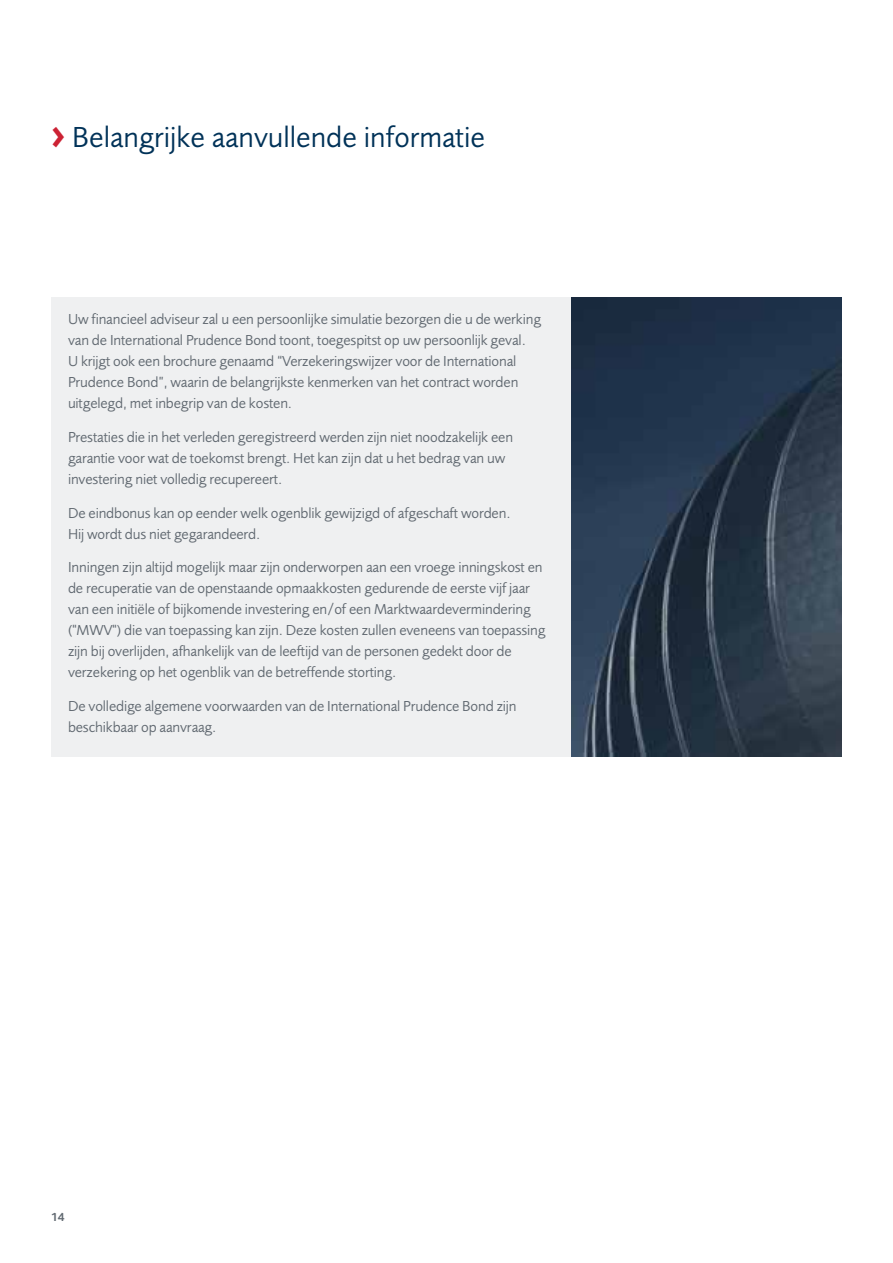
<style>
.page{position:relative;width:893px;height:1263px;background:#fff}
.page>*{position:absolute;margin:0;border:0;box-sizing:border-box;transform-origin:0 0}
.t1{font:30px "Pru Sans";color:#003258}
.t2{font:15px/21px "Pru Sans";letter-spacing:-.01em;color:#616971}
.t3{font:600 12px "Pru Sans";color:#616971}
.s1{font-family:"Meta";font-weight:700;font-size:33px;color:#cc2234}
</style>
<div class="page">
<div style="left:51px;top:298px;width:520px;height:459px;background:#eff0f1"></div>
<img style="left:571px;top:298px;width:271px;height:459px">
<h1 class="t1" style="left:51px;top:126px;width:435px"><span class="s1">&gt;</span> Belangrijke aanvullende informatie</h1>
<p class="t2" style="left:68px;top:310px;width:475px">Uw financieel adviseur zal u een persoonlijke simulatie bezorgen die u de werking van de International Prudence Bond toont, toegespitst op uw persoonlijk geval.<br>U krijgt ook een brochure genaamd “Verzekeringswijzer voor de International Prudence Bond”, waarin de belangrijkste kenmerken van het contract worden uitgelegd, met inbegrip van de kosten.</p>
<p class="t2" style="left:68px;top:428px;width:447px">Prestaties die in het verleden geregistreerd werden zijn niet noodzakelijk een garantie voor wat de toekomst brengt. Het kan zijn dat u het bedrag van uw investering niet volledig recupereert.</p>
<p class="t2" style="left:68px;top:504px;width:444px">De eindbonus kan op eender welk ogenblik gewijzigd of afgeschaft worden.<br>Hij wordt dus niet gegarandeerd.</p>
<p class="t2" style="left:68px;top:558px;width:479px">Inningen zijn altijd mogelijk maar zijn onderworpen aan een vroege inningskost en de recuperatie van de openstaande opmaakkosten gedurende de eerste vijf jaar van een initiële of bijkomende investering en/of een Marktwaardevermindering ("MWV") die van toepassing kan zijn. Deze kosten zullen eveneens van toepassing zijn bij overlijden, afhankelijk van de leeftijd van de personen gedekt door de verzekering op het ogenblik van de betreffende storting.</p>
<p class="t2" style="left:68px;top:697px;width:450px">De volledige algemene voorwaarden van de International Prudence Bond zijn beschikbaar op aanvraag.</p>
<p class="t3" style="left:51px;top:1212px;width:15px">14</p>
</div>
